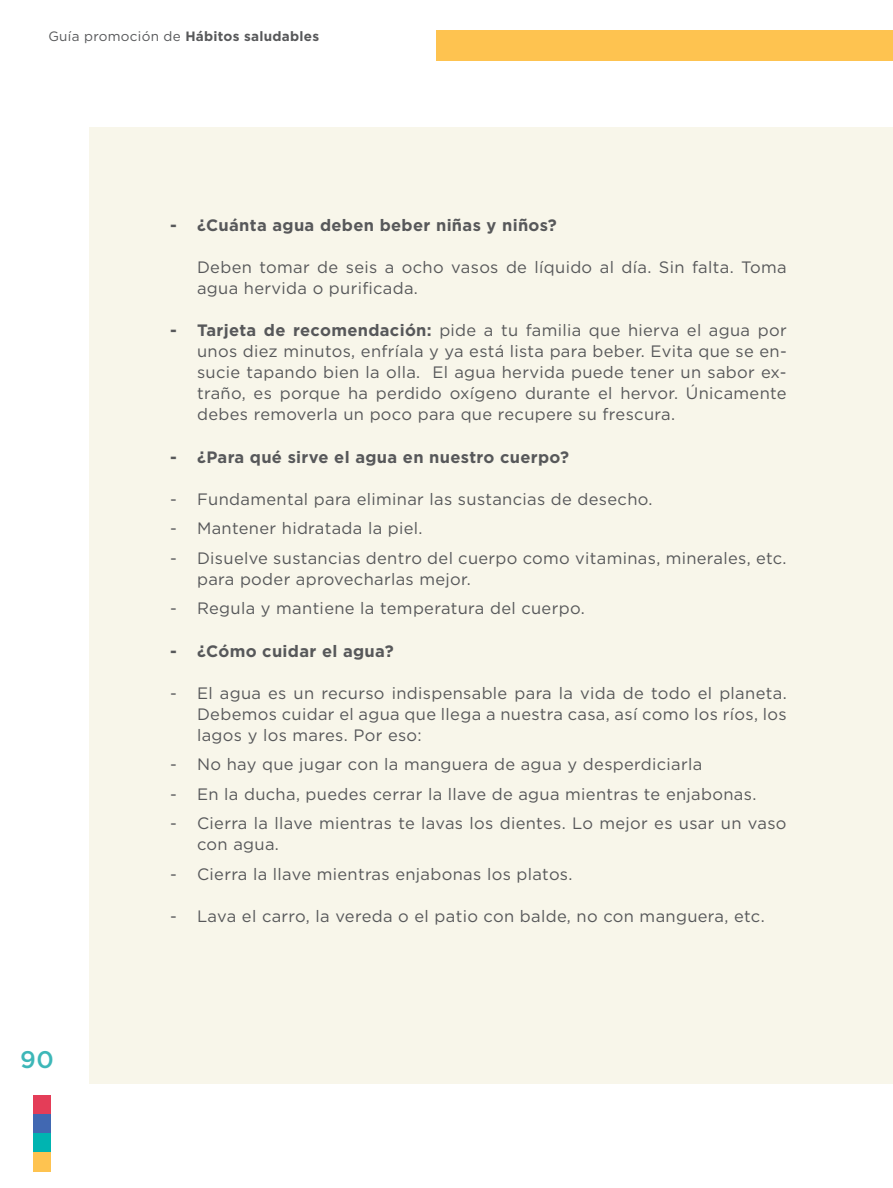
<style>
.page{position:relative;width:893px;height:1188px;background:#fff}
.page>*{position:absolute;margin:0;border:0;box-sizing:border-box;transform-origin:0 0}
.t1{font:500 24px "Gotham";color:#3db7b8}
.t2{font:16.5px/21px "Gotham";letter-spacing:.02em;color:#57585a}
.t3{font:700 16.5px "Gotham";letter-spacing:.02em;color:#57585a}
.t4{font:700 13.5px "Gotham";letter-spacing:.02em;color:#57585a}
.s1{font-weight:400}
.s2{font-weight:700}
</style>
<div class="page">
<div style="left:436px;top:30px;width:457px;height:31px;background:#fec350"></div>
<div style="left:33px;top:1095px;width:17px;height:19px;background:#e43d58"></div>
<div style="left:33px;top:1114px;width:17px;height:19px;background:#4168b2"></div>
<div style="left:33px;top:1133px;width:17px;height:20px;background:#00b4b1"></div>
<div style="left:33px;top:1153px;width:17px;height:19px;background:#fec350"></div>
<div style="left:89px;top:128px;width:804px;height:956px;background:#f8f6ea"></div>
<p class="t4" style="left:48px;top:28px;width:272px"><span class="s1">Guía promoción de</span> Hábitos saludables</p>
<h1 class="t1" style="left:20px;top:1043px;width:35px">90</h1>
<p class="t3" style="left:170px;top:214px;width:388px">- ¿Cuánta agua deben beber niñas y niños?</p>
<p class="t2" style="left:197px;top:256px;width:591px">Deben tomar de seis a ocho vasos de líquido al día. Sin falta. Toma agua hervida o purificada.</p>
<p class="t2" style="left:197px;top:320px;width:591px;text-align:justify;text-indent:-27px"><span class="s2">- Tarjeta de recomendación:</span> pide a tu familia que hierva el agua por unos diez minutos, enfríala y ya está lista para beber. Evita que se en&shy;sucie tapando bien la olla. El agua hervida puede tener un sabor ex&shy;traño, es porque ha perdido oxígeno durante el hervor. Únicamente debes removerla un poco para que recupere su frescura.</p>
<p class="t3" style="left:170px;top:446px;width:400px">- ¿Para qué sirve el agua en nuestro cuerpo?</p>
<p class="t2" style="left:170px;top:488px;width:484px">- Fundamental para eliminar las sustancias de desecho.</p>
<p class="t2" style="left:170px;top:518px;width:254px">- Mantener hidratada la piel.</p>
<p class="t2" style="left:197px;top:547px;width:591px;text-indent:-27px">- Disuelve sustancias dentro del cuerpo como vitaminas, minerales, etc. para poder aprovecharlas mejor.</p>
<p class="t2" style="left:170px;top:598px;width:416px">- Regula y mantiene la temperatura del cuerpo.</p>
<p class="t3" style="left:170px;top:640px;width:225px">- ¿Cómo cuidar el agua?</p>
<p class="t2" style="left:197px;top:682px;width:591px;text-align:justify;text-indent:-27px">- El agua es un recurso indispensable para la vida de todo el planeta.<br>Debemos cuidar el agua que llega a nuestra casa, así como los ríos, los lagos y los mares. Por eso:</p>
<p class="t2" style="left:170px;top:754px;width:534px">- No hay que jugar con la manguera de agua y desperdiciarla</p>
<p class="t2" style="left:170px;top:783px;width:588px">- En la ducha, puedes cerrar la llave de agua mientras te enjabonas.</p>
<p class="t2" style="left:197px;top:813px;width:591px;text-indent:-27px">- Cierra la llave mientras te lavas los dientes. Lo mejor es usar un vaso con agua.</p>
<p class="t2" style="left:170px;top:863px;width:404px">- Cierra la llave mientras enjabonas los platos.</p>
<p class="t2" style="left:170px;top:905px;width:596px">- Lava el carro, la vereda o el patio con balde, no con manguera, etc.</p>
</div>
